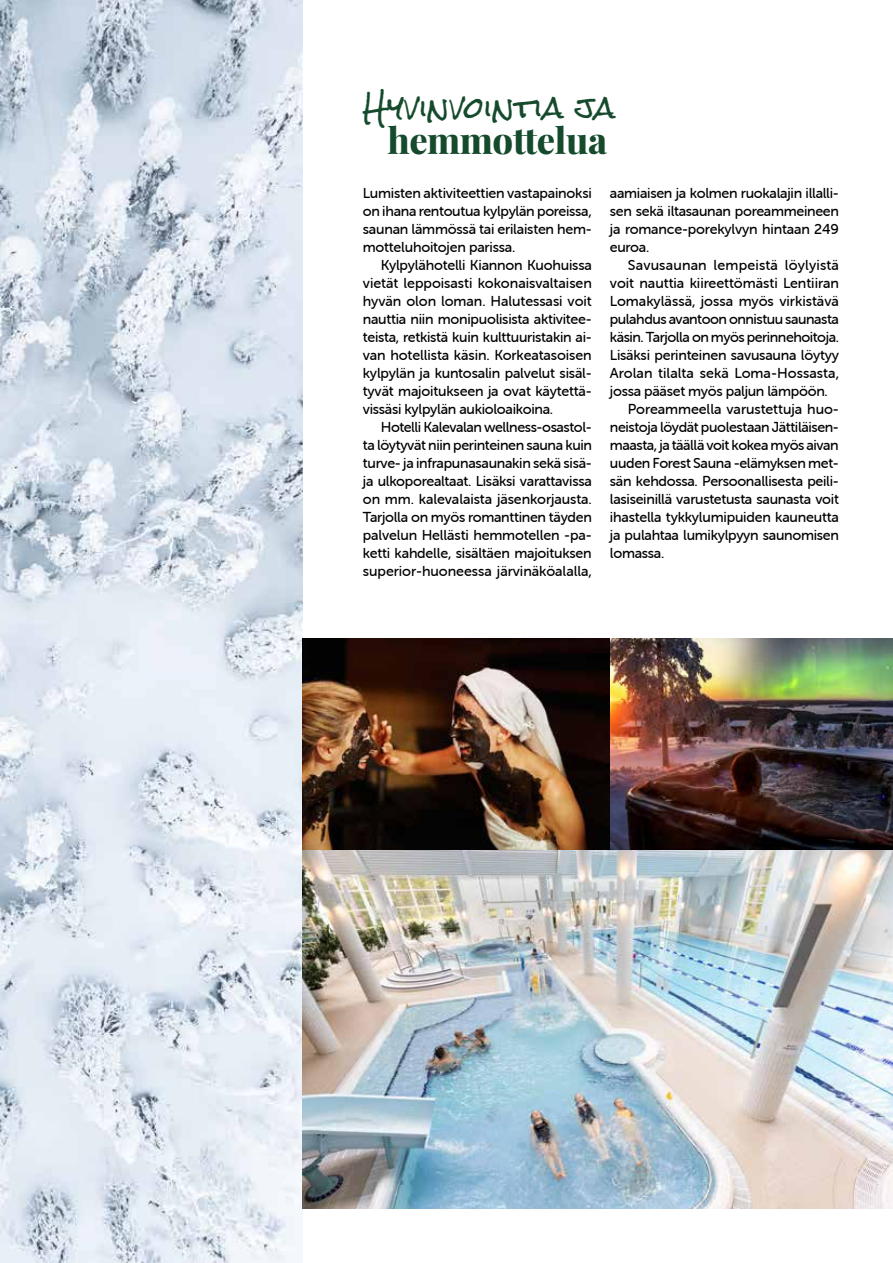
<style>
.page{position:relative;width:893px;height:1263px;background:#fff}
.page>*{position:absolute;margin:0;border:0;box-sizing:border-box;transform-origin:0 0}
.t1{font:800 36.45px "Playfair Display";letter-spacing:-.01em;color:#154b2c}
.t2{font:28.8px "Rock Salt";color:#154b2c}
.t3{font:14.4px/18px "Museo Sans Rounded 500";letter-spacing:-.02em;color:#000;text-align:justify}
.t4{font:14.4px "Museo Sans Rounded 500";color:#000}
.t5{font:14.4px "Museo Sans Rounded 500";letter-spacing:.01em;color:#000}
</style>
<div class="page">
<img style="left:0;top:0;width:303px;height:1263px">
<img style="left:303px;top:850px;width:590px;height:359px">
<img style="left:610px;top:638px;width:283px;height:212px">
<img style="left:303px;top:638px;width:307px;height:212px">
<h2 class="t2" style="left:363px;top:92px;width:254px">Hyvinvointia ja</h2>
<h1 class="t1" style="left:387px;top:112px;width:221px">hemmottelua</h1>
<p class="t3" style="left:363px;top:184px;width:231px">Lumisten aktiviteettien vastapainoksi on ihana rentoutua kylpylän poreissa, saunan lämmössä tai erilaisten hem&shy;motteluhoitojen parissa.</p>
<p class="t3" style="left:363px;top:256px;width:231px;text-indent:18px">Kylpylähotelli Kiannon Kuohuissa vietät leppoisasti kokonaisvaltaisen hyvän olon loman. Halutessasi voit nauttia niin monipuolisista aktivitee&shy;teista, retkistä kuin kulttuuristakin ai&shy;van hotellista käsin. Korkeatasoisen kylpylän ja kuntosalin palvelut sisäl&shy;tyvät majoitukseen ja ovat käytettä&shy;vissäsi kylpylän aukioloaikoina.</p>
<p class="t3" style="left:363px;top:418px;width:231px;text-indent:18px">Hotelli Kalevalan wellness-osastol&shy;ta löytyvät niin perinteinen sauna kuin turve- ja infrapunasaunakin sekä sisä&shy;ja ulkoporealtaat. Lisäksi varattavissa on mm. kalevalaista jäsenkorjausta.<br>Tarjolla on myös romanttinen täyden palvelun Hellästi hemmotellen -pa&shy;ketti kahdelle, sisältäen majoituksen superior-huoneessa järvinäköalalla,</p>
<p class="t3" style="left:610px;top:184px;width:231px">aamiaisen ja kolmen ruokalajin illalli&shy;sen sekä iltasaunan poreammeineen ja romance-porekylvyn hintaan 249 euroa.</p>
<p class="t5" style="left:628px;top:257px;width:213px">Savusaunan lempeistä löylyistä</p>
<p class="t4" style="left:610px;top:275px;width:231px">voit nauttia kiireettömästi Lentiiran</p>
<p class="t4" style="left:610px;top:293px;width:231px">Lomakylässä, jossa myös virkistävä</p>
<p class="t3" style="left:610px;top:310px;width:231px">pulahdus avantoon onnistuu saunasta</p>
<p class="t3" style="left:610px;top:328px;width:231px">käsin. Tarjolla on myös perinnehoitoja.</p>
<p class="t3" style="left:610px;top:346px;width:230px">Lisäksi perinteinen savusauna löytyy</p>
<p class="t4" style="left:610px;top:365px;width:231px">Arolan tilalta sekä Loma-Hossasta,</p>
<p class="t3" style="left:610px;top:382px;width:219px">jossa pääset myös paljun lämpöön.</p>
<p class="t3" style="left:628px;top:400px;width:213px">Poreammeella varustettuja huo-</p>
<p class="t3" style="left:610px;top:418px;width:231px">neistoja löydät puolestaan Jättiläisen-</p>
<p class="t3" style="left:610px;top:436px;width:230px">maasta, ja täällä voit kokea myös aivan</p>
<p class="t3" style="left:610px;top:454px;width:231px">uuden Forest Sauna -elämyksen met-</p>
<p class="t3" style="left:610px;top:472px;width:231px">sän kehdossa. Persoonallisesta peili-</p>
<p class="t3" style="left:610px;top:490px;width:231px">lasiseinillä varustetusta saunasta voit</p>
<p class="t3" style="left:610px;top:508px;width:230px">ihastella tykkylumipuiden kauneutta</p>
<p class="t3" style="left:610px;top:526px;width:231px">ja pulahtaa lumikylpyyn saunomisen</p>
<p class="t3" style="left:610px;top:544px;width:56px">lomassa.</p>
</div>
